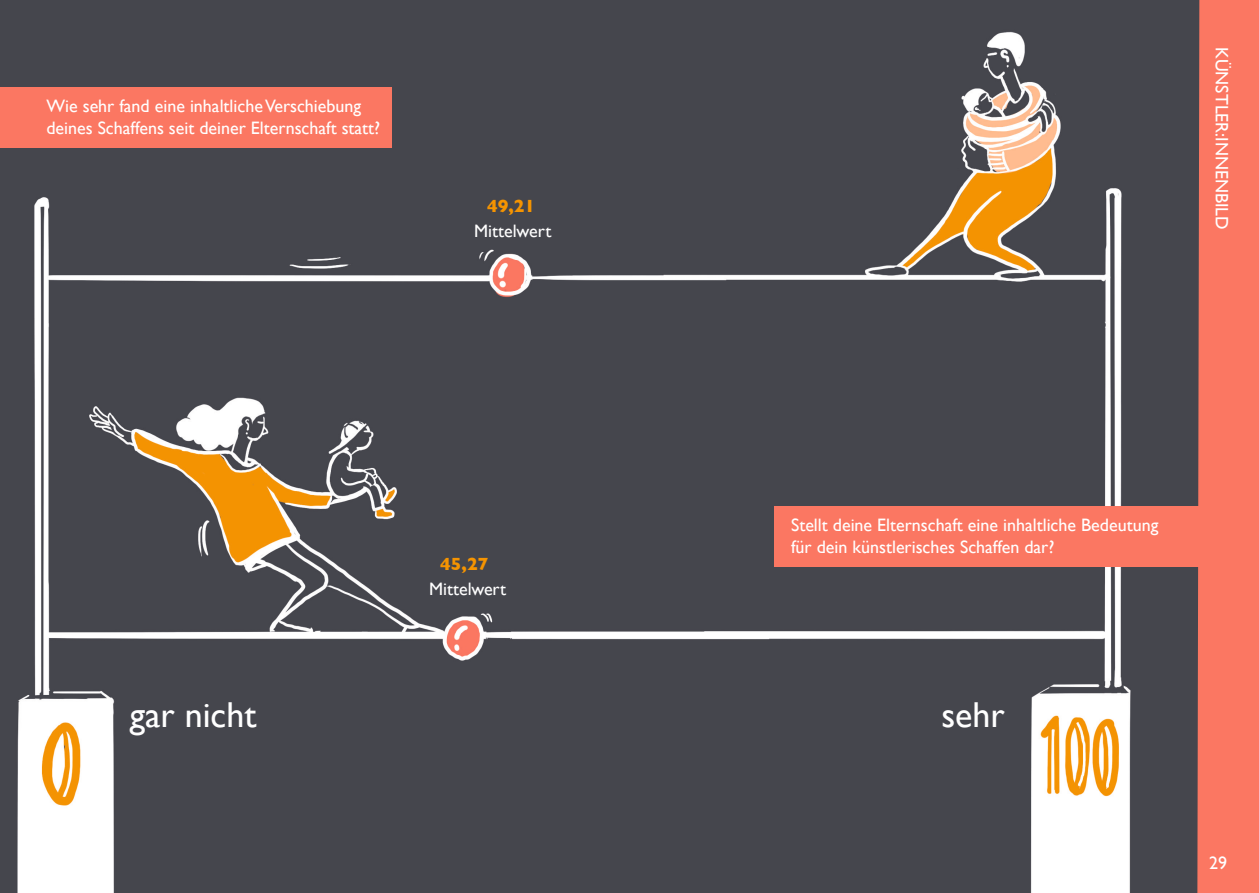
<style>
.page{position:relative;width:1259px;height:893px;background:#fff}
.page>*{position:absolute;margin:0;border:0;box-sizing:border-box;transform-origin:0 0}
.t1{font:36px "Gill Sans";color:#fff}
.t2{font:18px/21.6px "Gill Sans";color:#fff}
.t3{font:700 18px "Gill Sans";color:#f59401}
</style>
<div class="page">
<img style="left:0;top:0;width:1197px;height:893px">
<div style="left:1197px;top:0;width:62px;height:893px;background:#fb7762"></div>
<div style="left:774px;top:506px;width:455px;height:60px;background:#fb7762"></div>
<div style="left:0;top:87px;width:391px;height:60px;background:#fb7762"></div>
<p class="t2" style="left:46px;top:95px;width:335px">Wie sehr fand eine inhaltliche Verschiebung deines Schaffens seit deiner Elternschaft statt?</p>
<p class="t3" style="left:487px;top:192px;width:50px">49,21</p>
<p class="t2" style="left:474px;top:220px;width:79px">Mittelwert</p>
<h1 class="t1" style="left:130px;top:693px;width:128px">gar nicht</h1>
<p class="t3" style="left:440px;top:550px;width:50px">45,27</p>
<p class="t2" style="left:429px;top:578px;width:79px">Mittelwert</p>
<p class="t2" style="left:1232px;top:47px;width:184px;rotate:90deg">KÜNSTLER:INNENBILD</p>
<p class="t2" style="left:791px;top:514px;width:369px">Stellt deine Elternschaft eine inhaltliche Bedeutung für dein künstlerisches Schaffen dar?</p>
<h1 class="t1" style="left:941px;top:693px;width:65px">sehr</h1>
<p class="t2" style="left:1209px;top:852px;width:19px">29</p>
</div>
